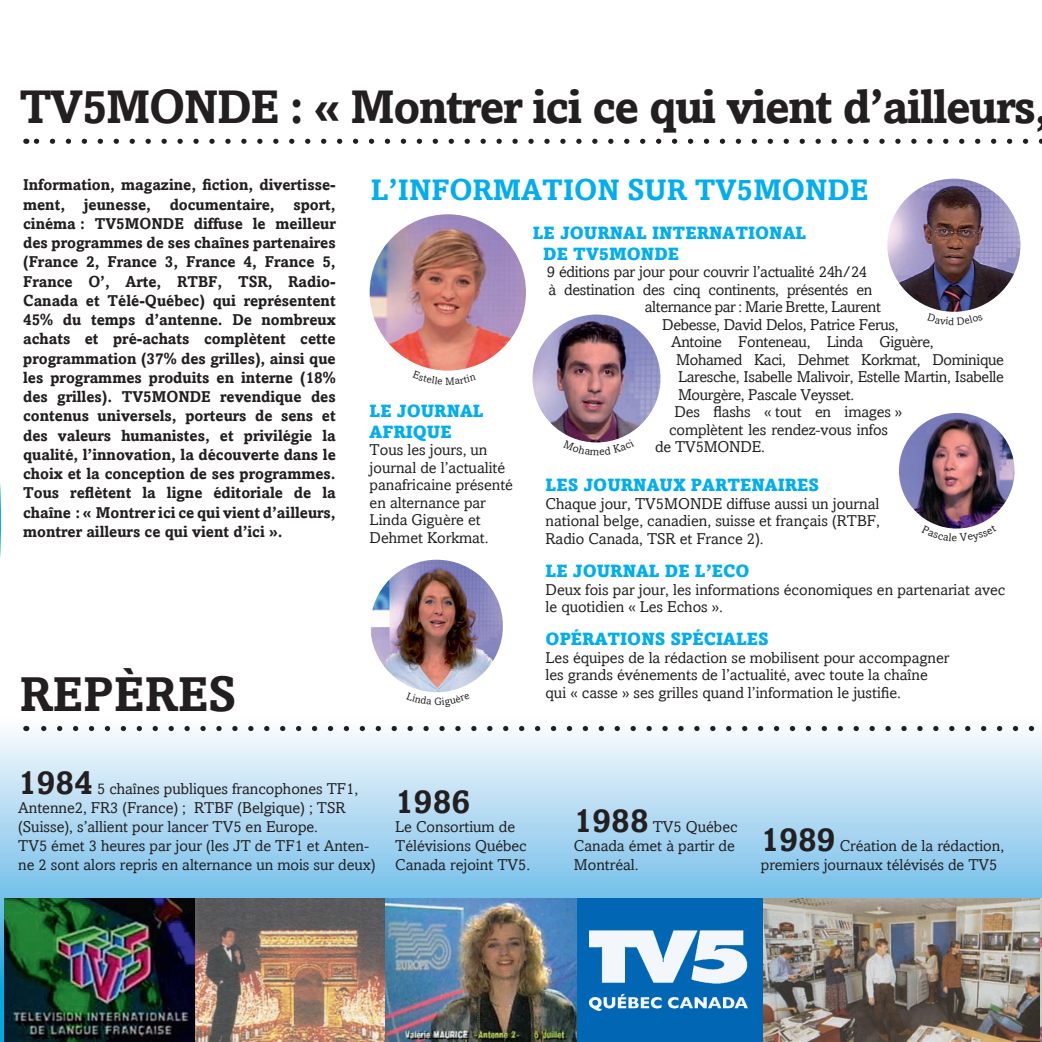
<style>
.page{position:relative;width:1042px;height:1042px;background:#fff}
.page>*{position:absolute;margin:0;border:0;box-sizing:border-box;transform-origin:0 0}
.t1{font:700 49px "Amasis";color:#231f20}
.t2{font:700 47.25px "Amasis";letter-spacing:-.03em;color:#231f20}
.t3{font:700 33.25px "Amasis";color:#231f20}
.t4{font:700 29.75px "Amasis";color:#00aeef}
.t5{font:900 17.5px/21px "Amasis";color:#00aeef}
.t6{font:15.75px/17.5px "Amasis";color:#231f20}
.t7{font:700 15.75px/19.2px "Amasis";color:#231f20;text-align:justify}
.t8{font:15.75px "Amasis";letter-spacing:-.02em;color:#231f20}
.s1{font-weight:700;font-size:33.25px}
</style>
<div class="page">
<svg style="left:2px;top:725px;width:1040px;height:317px;background:#b4daf2"></svg>
<svg style="left:0;top:483px;width:2px;height:559px"></svg>
<img style="left:5px;top:899px;width:570px;height:143px">
<div style="left:575px;top:899px;width:191px;height:143px;background:#0166b3"></div>
<img style="left:590px;top:930px;width:157px;height:81px">
<img style="left:1039px;top:899px;width:3px;height:143px">
<img style="left:763px;top:899px;width:276px;height:143px">
<svg style="left:34px;top:726px;width:1008px;height:5px"></svg>
<svg style="left:34px;top:139px;width:1008px;height:5px"></svg>
<img style="left:370px;top:560px;width:133px;height:132px;border-radius:66px">
<img style="left:370px;top:214px;width:156px;height:157px;border-radius:78px">
<img style="left:887px;top:179px;width:133px;height:133px;border-radius:67px">
<img style="left:532px;top:314px;width:128px;height:128px;border-radius:64px">
<img style="left:899px;top:413px;width:115px;height:115px;border-radius:58px">
<svg style="left:576px;top:439px;width:41px;height:4px"></svg>
<svg style="left:937px;top:525px;width:40px;height:4px"></svg>
<h2 class="t2" style="left:19px;top:78px;width:1031px">TV5MONDE : « Montrer ici ce qui vient d’ailleurs,</h2>
<p class="t7" style="left:23px;top:175px;width:314px">Information, magazine, fiction, divertisse&shy;ment, jeunesse, documentaire, sport, cinéma : TV5MONDE diffuse le meilleur des programmes de ses chaînes partenaires (France 2, France 3, France 4, France 5, France O’, Arte, RTBF, TSR, Radio-Canada et Télé-Québec) qui représentent 45% du temps d’antenne. De nombreux achats et pré-achats complètent cette programmation (37% des grilles), ainsi que les programmes produits en interne (18% des grilles). TV5MONDE revendique des contenus universels, porteurs de sens et des valeurs humanistes, et privilégie la qualité, l’innovation, la découverte dans le choix et la conception de ses programmes.<br>Tous reflètent la ligne éditoriale de la chaîne : « Montrer ici ce qui vient d’ailleurs, montrer ailleurs ce qui vient d’ici ».</p>
<h3 class="t4" style="left:371px;top:172px;width:499px">L’INFORMATION SuR TV5MONDE</h3>
<p class="t5" style="left:543px;top:222px;width:264px;text-indent:-10px">LE JOURNAL INTERNATIONAL<br>DE TV5MONDE</p>
<p class="t8" style="left:547px;top:263px;width:322px">9 éditions par jour pour couvrir l’actualité 24h/24</p>
<p class="t8" style="left:548px;top:280px;width:325px">à destination des cinq continents, présentés en</p>
<p class="t8" style="left:645px;top:298px;width:238px">alternance par : Marie Brette, Laurent</p>
<p class="t8" style="left:662px;top:315px;width:238px">Debesse, David Delos, Patrice Ferus,</p>
<p class="t8" style="left:671px;top:332px;width:264px">Antoine Fonteneau, Linda Giguère,</p>
<p class="t8" style="left:676px;top:350px;width:329px">Mohamed Kaci, Dehmet Korkmat, Dominique</p>
<p class="t8" style="left:678px;top:367px;width:327px">Laresche, Isabelle Malivoir, Estelle Martin, Isabelle</p>
<p class="t8" style="left:678px;top:385px;width:178px">Mourgère, Pascale Veysset.</p>
<p class="t6" style="left:674px;top:403px;width:229px">Des flashs « tout en images »</p>
<p class="t6" style="left:669px;top:420px;width:220px">complètent les rendez-vous infos</p>
<p class="t6" style="left:655px;top:438px;width:111px">de TV5MONDE.</p>
<p class="t5" style="left:370px;top:400px;width:116px">LE JOURNAL<br>AFRIQUE</p>
<p class="t6" style="left:370px;top:441px;width:145px">Tous les jours, un journal de l’actualité panafricaine présenté en alternance par<br>Linda Giguère et<br>Dehmet Korkmat.</p>
<p class="t5" style="left:545px;top:474px;width:275px">LES JOURNAUX PARTENAIRES</p>
<p class="t6" style="left:545px;top:495px;width:336px;text-align:justify">Chaque jour, TV5MONDE diffuse aussi un journal national belge, canadien, suisse et français (RTBF, Radio Canada, TSR et France 2).</p>
<p class="t5" style="left:545px;top:560px;width:205px">LE JOURNAL DE L’ECO</p>
<p class="t6" style="left:545px;top:580px;width:461px">Deux fois par jour, les informations économiques en partenariat avec le quotidien « Les Echos ».</p>
<p class="t5" style="left:545px;top:628px;width:225px">OPÉRATIONS SPÉCIALES</p>
<p class="t6" style="left:545px;top:649px;width:405px">Les équipes de la rédaction se mobilisent pour accompagner les grands événements de l’actualité, avec toute la chaîne qui « casse » ses grilles quand l’information le justifie.</p>
<h1 class="t1" style="left:19px;top:664px;width:218px">REPÈRES</h1>
<p class="t6" style="left:18px;top:779px;width:359px;line-height:18.9px"><span class="s1">1984</span> 5 chaînes publiques francophones TF1, Antenne2, FR3 (France) ; RTBF (Belgique) ; TSR (Suisse), s’allient pour lancer TV5 en Europe.<br>TV5 émet 3 heures par jour (les JT de TF1 et Anten&shy;ne 2 sont alors repris en alternance un mois sur deux)</p>
<h3 class="t3" style="left:395px;top:781px;width:76px">1986</h3>
<p class="t6" style="left:395px;top:817px;width:136px;line-height:18.9px">Le Consortium de<br>Télévisions Québec<br>Canada rejoint TV5.</p>
<p class="t6" style="left:574px;top:817px;width:165px;line-height:18.9px"><span class="s1">1988</span> TV5 Québec<br>Canada émet à partir de<br>Montréal.</p>
<p class="t6" style="left:761px;top:836px;width:245px;line-height:18.9px"><span class="s1">1989</span> Création de la rédaction, premiers journaux télévisés de TV5</p>
</div>
